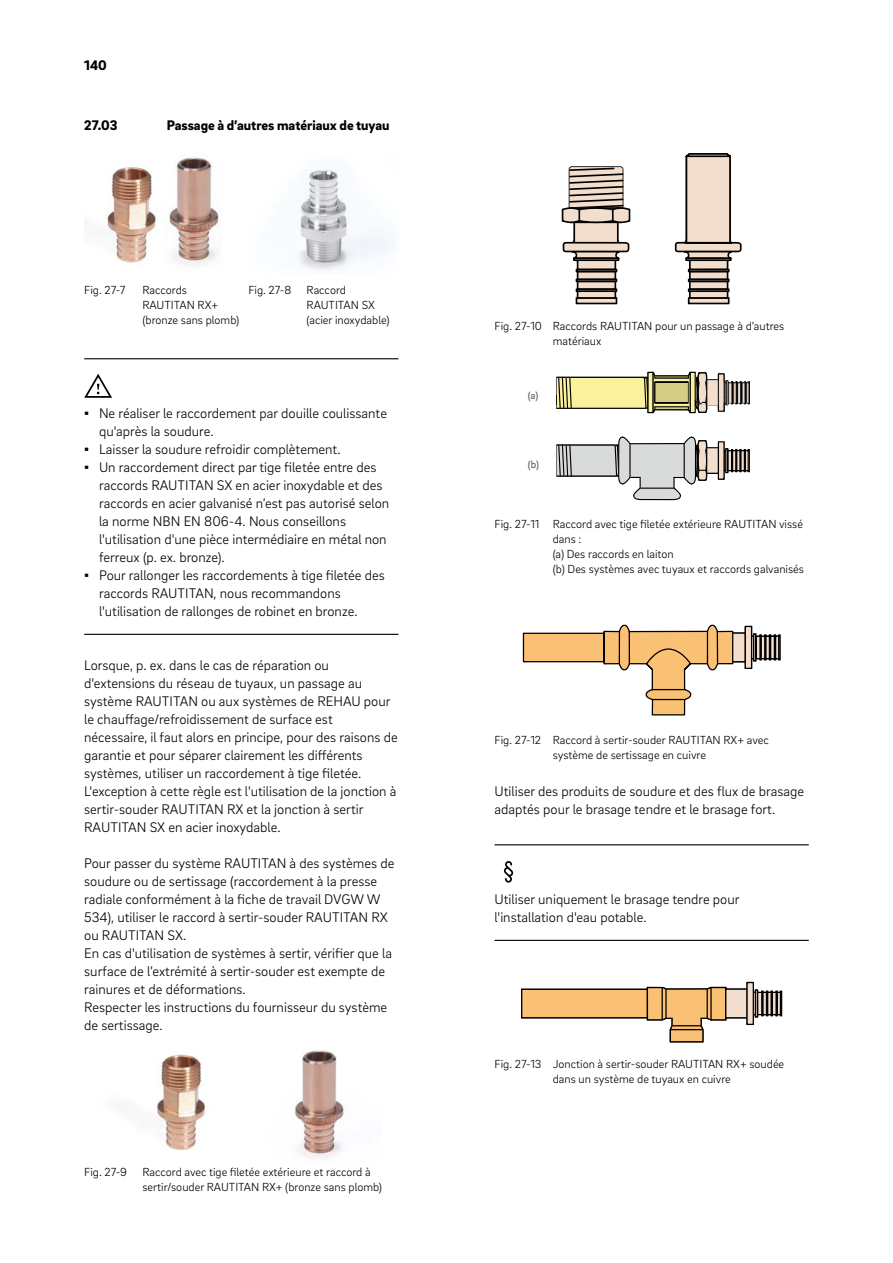
<style>
.page{position:relative;width:893px;height:1263px;background:#fff}
.page>*{position:absolute;margin:0;border:0;box-sizing:border-box;transform-origin:0 0}
._16__Body_text_-_9_5{font:300 14.25px/18px "Brix Sans";color:#000}
._46__Info_text_-_9_5{font:300 14.25px/17.9px "Brix Sans";color:#000}
.MP__Page_numbers_RT{font:900 14.25px "Brix Sans";color:#000}
.t1{font:300 12px/15px "Brix Sans";color:#000}
.t2{font:10.8px "Brix Sans";color:#565655}
.s1{font-family:"Arial";font-weight:400}
</style>
<div class="page">
<hr style="left:84px;top:358px;width:314px;height:1px;background:#000">
<hr style="left:84px;top:634px;width:314px;height:1px;background:#000">
<hr style="left:495px;top:844px;width:314px;height:1px;background:#000">
<hr style="left:495px;top:940px;width:314px;height:1px;background:#000">
<img style="left:105px;top:167px;width:51px;height:96px">
<img style="left:169px;top:157px;width:50px;height:108px">
<img style="left:298px;top:169px;width:95px;height:101px">
<svg style="left:84px;top:374px;width:28px;height:24px"></svg>
<img style="left:156px;top:1054px;width:49px;height:96px">
<img style="left:295px;top:1050px;width:52px;height:108px">
<svg style="left:562px;top:166px;width:68px;height:138px"></svg>
<svg style="left:675px;top:153px;width:67px;height:151px"></svg>
<svg style="left:556px;top:437px;width:194px;height:63px"></svg>
<hr style="left:629px;top:443px;width:2px;height:35px;background:#000">
<hr style="left:684px;top:443px;width:1px;height:35px;background:#000">
<hr style="left:640px;top:488px;width:35px;height:1px;background:#000">
<svg style="left:556px;top:372px;width:169px;height:42px"></svg>
<img style="left:688px;top:379px;width:62px;height:28px">
<div style="left:731px;top:632px;width:15px;height:30px;background:#f3dece;border:1px solid #000"></div>
<svg style="left:752px;top:633px;width:28px;height:29px"></svg>
<div style="left:745px;top:626px;width:7px;height:43px;background:#f3dece;border:1px solid #000"></div>
<svg style="left:523px;top:625px;width:211px;height:90px"></svg>
<svg style="left:504px;top:861px;width:9px;height:21px"></svg>
<div style="left:522px;top:989px;width:126px;height:29px;background:#fac074"></div>
<div style="left:521px;top:989px;width:128px;height:29px;border:1px solid #000"></div>
<svg style="left:646px;top:982px;width:136px;height:60px"></svg>
<hr style="left:670px;top:1029px;width:33px;height:1px;background:#000">
<p class="MP__Page_numbers_RT" style="left:84px;top:56px;width:24px">140</p>
<p class="MP__Page_numbers_RT" style="left:84px;top:115px;width:35px">27.03</p>
<p class="MP__Page_numbers_RT" style="left:167px;top:115px;width:224px">Passage à d’autres matériaux de tuyau</p>
<p class="t1" style="left:84px;top:282px;width:43px">Fig. 27-7</p>
<p class="t1" style="left:142px;top:282px;width:98px">Raccords<br>RAUTITAN RX+ (bronze sans plomb)</p>
<p class="t1" style="left:248px;top:282px;width:45px">Fig. 27-8</p>
<p class="t1" style="left:307px;top:282px;width:84px">Raccord<br>RAUTITAN SX (acier inoxydable)</p>
<p class="_16__Body_text_-_9_5" style="left:99px;top:403px;width:289px;text-indent:-15px"><span class="s1">▪</span> Ne réaliser le raccordement par douille coulissante qu'après la soudure.</p>
<p class="_16__Body_text_-_9_5" style="left:84px;top:439px;width:258px"><span class="s1">▪</span> Laisser la soudure refroidir complètement.</p>
<p class="_16__Body_text_-_9_5" style="left:99px;top:457px;width:292px;text-indent:-15px"><span class="s1">▪</span> Un raccordement direct par tige filetée entre des raccords RAUTITAN SX en acier inoxydable et des raccords en acier galvanisé n’est pas autorisé selon la norme NBN EN 806-4. Nous conseillons l'utilisation d'une pièce intermédiaire en métal non ferreux (p. ex. bronze).</p>
<p class="_16__Body_text_-_9_5" style="left:99px;top:565px;width:287px;text-indent:-15px"><span class="s1">▪</span> Pour rallonger les raccordements à tige filetée des raccords RAUTITAN, nous recommandons l'utilisation de rallonges de robinet en bronze.</p>
<p class="_16__Body_text_-_9_5" style="left:84px;top:655px;width:315px">Lorsque, p. ex. dans le cas de réparation ou d'extensions du réseau de tuyaux, un passage au système RAUTITAN ou aux systèmes de REHAU pour le chauffage/refroidissement de surface est nécessaire, il faut alors en principe, pour des raisons de garantie et pour séparer clairement les différents systèmes, utiliser un raccordement à tige filetée.</p>
<p class="_16__Body_text_-_9_5" style="left:84px;top:781px;width:314px">L'exception à cette règle est l'utilisation de la jonction à sertir-souder RAUTITAN RX et la jonction à sertir<br>RAUTITAN SX en acier inoxydable.</p>
<p class="_16__Body_text_-_9_5" style="left:84px;top:853px;width:312px">Pour passer du système RAUTITAN à des systèmes de soudure ou de sertissage (raccordement à la presse radiale conformément à la fiche de travail DVGW W 534), utiliser le raccord à sertir-souder RAUTITAN RX ou RAUTITAN SX.</p>
<p class="_16__Body_text_-_9_5" style="left:84px;top:943px;width:309px">En cas d'utilisation de systèmes à sertir, vérifier que la surface de l’extrémité à sertir-souder est exempte de rainures et de déformations.</p>
<p class="_16__Body_text_-_9_5" style="left:84px;top:997px;width:305px">Respecter les instructions du fournisseur du système de sertissage.</p>
<p class="t1" style="left:84px;top:1164px;width:44px">Fig. 27-9</p>
<p class="t1" style="left:142px;top:1164px;width:241px">Raccord avec tige filetée extérieure et raccord à sertir/souder RAUTITAN RX+ (bronze sans plomb)</p>
<p class="t1" style="left:553px;top:318px;width:233px;text-indent:-58px">Fig. 27-10 Raccords RAUTITAN pour un passage à d’autres matériaux</p>
<p class="t2" style="left:528px;top:389px;width:12px">(a)</p>
<p class="t2" style="left:528px;top:457px;width:13px">(b)</p>
<p class="t1" style="left:553px;top:516px;width:253px;text-indent:-58px">Fig. 27-11 Raccord avec tige filetée extérieure RAUTITAN vissé dans :<br>(a) Des raccords en laiton<br>(b) Des systèmes avec tuyaux et raccords galvanisés</p>
<p class="t1" style="left:495px;top:732px;width:276px;text-align:center">Fig. 27-12 Raccord à sertir-souder RAUTITAN RX+ avec système de sertissage en cuivre</p>
<p class="_16__Body_text_-_9_5" style="left:495px;top:781px;width:311px">Utiliser des produits de soudure et des flux de brasage adaptés pour le brasage tendre et le brasage fort.</p>
<p class="_46__Info_text_-_9_5" style="left:495px;top:889px;width:247px">Utiliser uniquement le brasage tendre pour l'installation d'eau potable.</p>
<p class="t1" style="left:495px;top:1056px;width:291px;text-align:center">Fig. 27-13 Jonction à sertir-souder RAUTITAN RX+ soudée dans un système de tuyaux en cuivre</p>
</div>
